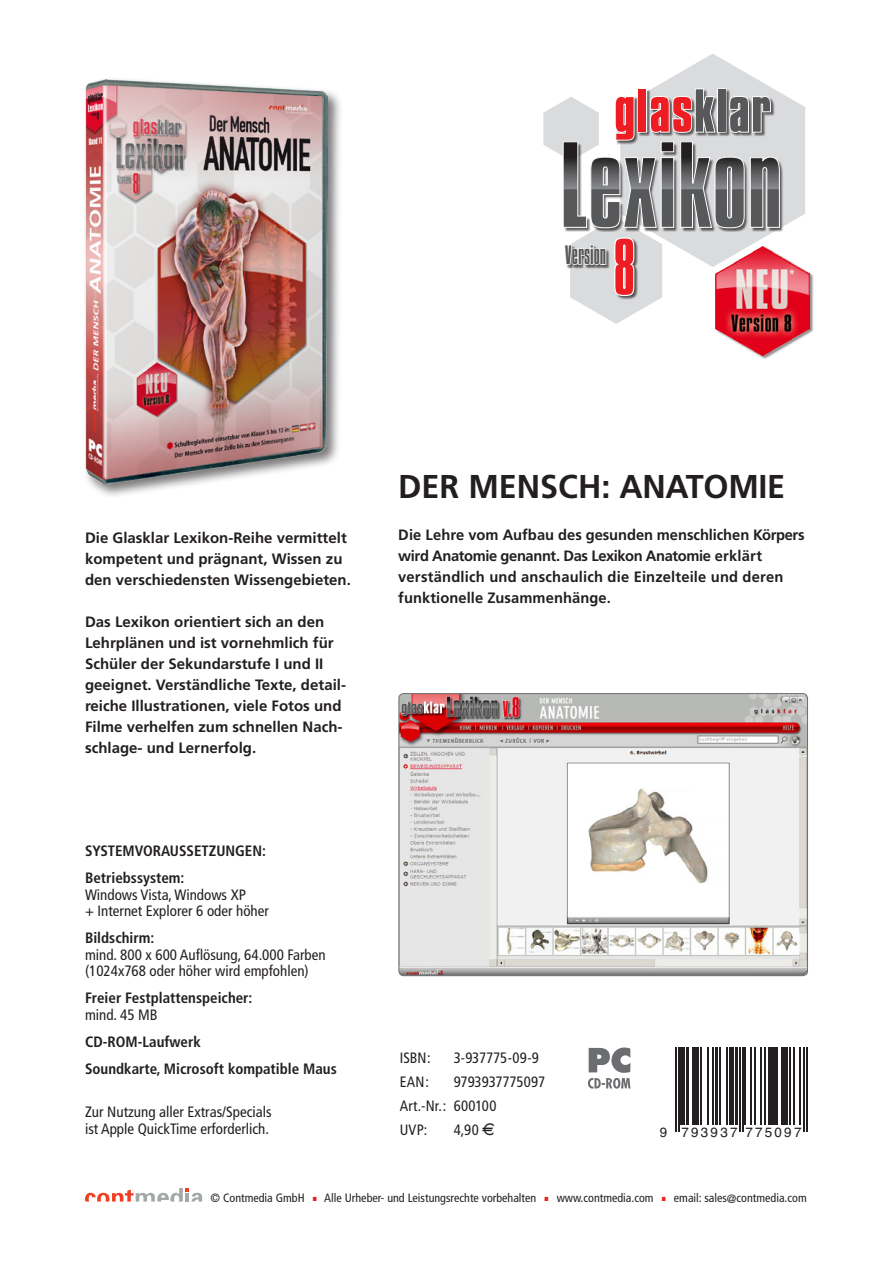
<style>
.page{position:relative;width:893px;height:1263px;background:#fff}
.page>*{position:absolute;margin:0;border:0;box-sizing:border-box;transform-origin:0 0}
.t1{font:105.3px "Compacta BT";color:#57585a}
.t2{font:300 68.7px "Compacta BT";color:#ee1d23}
.t3{font:700 52.2px "Compacta BT";letter-spacing:.025em;color:#ee1d23}
.t4{font:condensed 36.15px "Frutiger";color:#ee1d23}
.Titel{font:700 33px "Frutiger";letter-spacing:-.005em;color:#231f20}
.t5{font:300 22.95px "Compacta BT";color:#57585a}
.Text{font:700 15px/21px "Frutiger";color:#231f20}
.Text-2{font:condensed 15px/16.5px "Frutiger";color:#231f20}
.t6{font:700 condensed 15px/27px "Frutiger";color:#231f20}
.t7{font:13.5px "Arial";letter-spacing:.165em;color:#231f20}
.t8{font:condensed 12px "Frutiger";color:#231f20}
.s1{color:#57585a}
.s2{font-family:"Eurofont";font-stretch:normal}
</style>
<div class="page">
<svg style="left:543px;top:54px;width:262px;height:270px"></svg>
<div style="left:716px;top:246px;width:98px;height:113px;background:#231f20;opacity:.5"></div>
<img style="left:715px;top:246px;width:95px;height:109px">
<svg style="left:85px;top:1188px;width:117px;height:13px"></svg>
<svg style="left:588px;top:1047px;width:42px;height:42px"></svg>
<div style="left:82px;top:77px;width:261px;height:422px;background:#231f20;opacity:.6"></div>
<img style="left:85px;top:79px;width:243px;height:406px">
<svg style="left:675px;top:1047px;width:133px;height:85px"></svg>
<hr style="left:675px;top:1047px;width:2px;height:84px;background:#231f20">
<hr style="left:678px;top:1047px;width:1px;height:84px;background:#231f20">
<hr style="left:681px;top:1047px;width:4px;height:77px;background:#231f20">
<hr style="left:686px;top:1047px;width:3px;height:77px;background:#231f20">
<hr style="left:692px;top:1047px;width:1px;height:77px;background:#231f20">
<hr style="left:695px;top:1047px;width:4px;height:77px;background:#231f20">
<hr style="left:700px;top:1047px;width:2px;height:77px;background:#231f20">
<hr style="left:707px;top:1047px;width:1px;height:77px;background:#231f20">
<hr style="left:713px;top:1047px;width:1px;height:77px;background:#231f20">
<hr style="left:715px;top:1047px;width:3px;height:77px;background:#231f20">
<hr style="left:720px;top:1047px;width:1px;height:77px;background:#231f20">
<hr style="left:727px;top:1047px;width:1px;height:77px;background:#231f20">
<hr style="left:729px;top:1047px;width:4px;height:77px;background:#231f20">
<hr style="left:735px;top:1047px;width:3px;height:77px;background:#231f20">
<hr style="left:739px;top:1047px;width:1px;height:84px;background:#231f20">
<hr style="left:742px;top:1047px;width:1px;height:84px;background:#231f20">
<hr style="left:745px;top:1047px;width:1px;height:77px;background:#231f20">
<hr style="left:750px;top:1047px;width:2px;height:77px;background:#231f20">
<hr style="left:754px;top:1047px;width:2px;height:77px;background:#231f20">
<hr style="left:760px;top:1047px;width:1px;height:77px;background:#231f20">
<hr style="left:764px;top:1047px;width:1px;height:77px;background:#231f20">
<hr style="left:768px;top:1047px;width:4px;height:77px;background:#231f20">
<hr style="left:774px;top:1047px;width:4px;height:77px;background:#231f20">
<hr style="left:781px;top:1047px;width:1px;height:77px;background:#231f20">
<hr style="left:784px;top:1047px;width:4px;height:77px;background:#231f20">
<hr style="left:789px;top:1047px;width:1px;height:77px;background:#231f20">
<hr style="left:793px;top:1047px;width:2px;height:77px;background:#231f20">
<hr style="left:799px;top:1047px;width:1px;height:77px;background:#231f20">
<hr style="left:803px;top:1047px;width:1px;height:84px;background:#231f20">
<hr style="left:806px;top:1047px;width:1px;height:84px;background:#231f20">
<img style="left:400px;top:693px;width:406px;height:283px">
<div style="left:398px;top:693px;width:410px;height:283px;border:1px solid #6c6d70;border-radius:5px"></div>
<h3 class="t3" style="left:614px;top:79px;width:158px">glas<span class="s1">klar</span></h3>
<h1 class="t1" style="left:559px;top:124px;width:225px">Lexikon</h1>
<h3 class="t5" style="left:565px;top:242px;width:43px">Version</h3>
<h2 class="t2" style="left:613px;top:228px;width:23px">8</h2>
<p class="Text" style="left:85px;top:527px;width:267px">Die Glasklar Lexikon-Reihe vermittelt kompetent und prägnant, Wissen zu den verschiedensten Wissengebieten.</p>
<p class="Text" style="left:85px;top:611px;width:262px">Das Lexikon orientiert sich an den Lehrplänen und ist vornehmlich für Schüler der Sekundarstufe I und II geeignet. Verständliche Texte, detail&shy;reiche Illustrationen, viele Fotos und Filme verhelfen zum schnellen Nach&shy;schlage- und Lernerfolg.</p>
<p class="t6" style="left:85px;top:838px;width:183px">SYSTEMVORAUSSETZUNGEN:<br>Betriebssystem:</p>
<p class="Text-2" style="left:85px;top:886px;width:185px">Windows Vista, Windows XP<br>+ Internet Explorer 6 oder höher</p>
<p class="t6" style="left:85px;top:925px;width:71px">Bildschirm:</p>
<p class="Text-2" style="left:85px;top:946px;width:242px">mind. 800 x 600 Auflösung, 64.000 Farben (1024x768 oder höher wird empfohlen)</p>
<p class="t6" style="left:85px;top:985px;width:169px">Freier Festplattenspeicher:</p>
<p class="Text-2" style="left:85px;top:1006px;width:74px">mind. 45 MB</p>
<p class="t6" style="left:85px;top:1028px;width:253px">CD-ROM-Laufwerk<br>Soundkarte, Microsoft kompatible Maus</p>
<p class="Text-2" style="left:85px;top:1104px;width:188px">Zur Nutzung aller Extras/Specials ist Apple QuickTime erforderlich.</p>
<p class="Titel" style="left:398px;top:467px;width:388px">DER MENSCH: ANATOMIE</p>
<p class="Text" style="left:398px;top:524px;width:408px">Die Lehre vom Aufbau des gesunden menschlichen Körpers wird Anatomie genannt. Das Lexikon Anatomie erklärt</p>
<p class="Text" style="left:398px;top:566px;width:387px">verständlich und anschaulich die Einzelteile und deren funktionelle Zusammenhänge.</p>
<p class="Text-2" style="left:400px;top:1049px;width:33px">ISBN:</p>
<p class="Text-2" style="left:454px;top:1049px;width:87px">3-937775-09-9</p>
<p class="Text-2" style="left:400px;top:1073px;width:31px">EAN:</p>
<p class="Text-2" style="left:454px;top:1073px;width:93px">9793937775097</p>
<p class="Text-2" style="left:400px;top:1097px;width:98px">Art.-Nr.: 600100</p>
<p class="Text-2" style="left:400px;top:1121px;width:29px">UVP:</p>
<p class="Text-2" style="left:454px;top:1121px;width:43px">4,90 <span class="s2">Y</span></p>
<p class="t7" style="left:660px;top:1121px;width:143px">9 793937 775097</p>
<p class="t8" style="left:210px;top:1191px;width:96px">© Contmedia GmbH</p>
<h3 class="t4" style="left:310px;top:1167px;width:10px">.</h3>
<p class="t8" style="left:324px;top:1191px;width:214px">Alle Urheber- und Leistungsrechte vorbehalten</p>
<h3 class="t4" style="left:542px;top:1167px;width:10px">.</h3>
<p class="t8" style="left:557px;top:1191px;width:98px">www.contmedia.com</p>
<h3 class="t4" style="left:659px;top:1167px;width:10px">.</h3>
<p class="t8" style="left:674px;top:1191px;width:134px">email: sales@contmedia.com</p>
</div>
